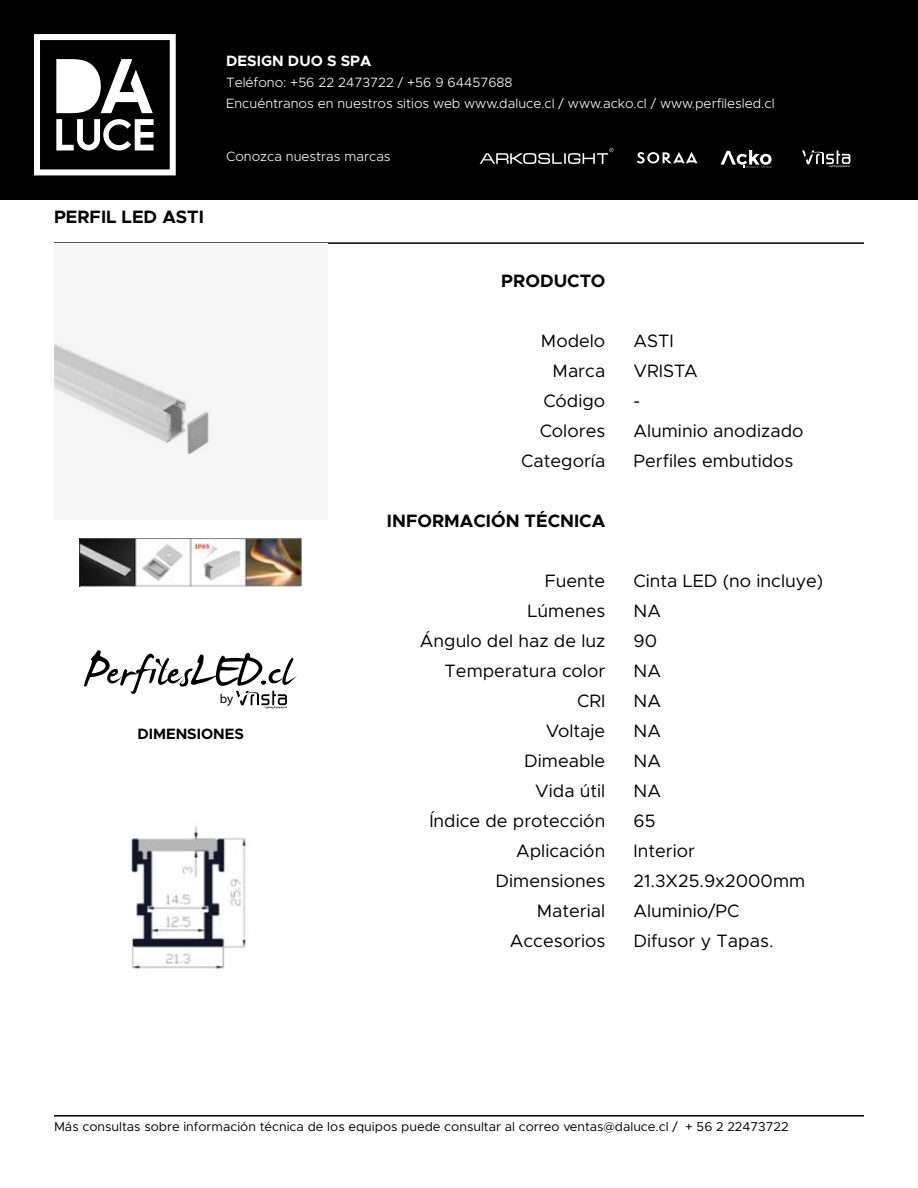
<style>
.page{position:relative;width:918px;height:1188px;background:#fff}
.page>*{position:absolute;margin:0;border:0;box-sizing:border-box;transform-origin:0 0}
.t1{font:18px/30px "Metropolis";color:#000;text-align:right}
.t2{font:700 18px "Metropolis";color:#000}
.t3{font:700 15px "Metropolis";color:#fff}
.t4{font:700 15px "Metropolis";color:#000}
.t5{font:300 13.5px/21px "Metropolis";color:#fff}
.t6{font:13.05px "Myriad Pro";color:#000}
.t7{font:12.9px "Metropolis";color:#000}
</style>
<div class="page">
<div style="left:1px;top:0;width:917px;height:200px;background:#000"></div>
<div style="left:34px;top:34px;width:142px;height:141px;border:6px solid #fff"></div>
<svg style="left:56px;top:59px;width:97px;height:54px"></svg>
<svg style="left:56px;top:119px;width:98px;height:31px"></svg>
<svg style="left:480px;top:148px;width:134px;height:16px"></svg>
<svg style="left:721px;top:150px;width:51px;height:18px"></svg>
<svg style="left:637px;top:152px;width:60px;height:12px"></svg>
<svg style="left:802px;top:150px;width:48px;height:17px"></svg>
<hr style="left:54px;top:1115px;width:810px;height:2px;background:#000">
<hr style="left:54px;top:242px;width:810px;height:2px;background:#000">
<img style="left:54px;top:342px;width:157px;height:114px">
<img style="left:129px;top:825px;width:117px;height:144px">
<svg style="left:84px;top:650px;width:213px;height:59px"></svg>
<img style="left:79px;top:539px;width:223px;height:48px">
<p class="t3" style="left:226px;top:51px;width:147px">DESIGN DUO S SPA</p>
<p class="t5" style="left:226px;top:72px;width:550px">Teléfono: +56 22 2473722 / +56 9 64457688<br>Encuéntranos en nuestros sitios web www.daluce.cl / www.acko.cl / www.perfilesled.cl</p>
<p class="t2" style="left:54px;top:205px;width:151px">PERFIL LED ASTI</p>
<p class="t5" style="left:226px;top:146px;width:166px">Conozca nuestras marcas</p>
<p class="t2" style="left:501px;top:269px;width:106px">PRODUCTO</p>
<p class="t1" style="left:521px;top:325px;width:86px">Modelo<br>Marca<br>Código<br>Colores<br>Categoría</p>
<p class="t2" style="left:387px;top:509px;width:220px">INFORMACIÓN TÉCNICA</p>
<p class="t6" style="left:220px;top:690px;width:15px">by</p>
<p class="t4" style="left:137px;top:724px;width:108px">DIMENSIONES</p>
<p class="t1" style="left:420px;top:565px;width:187px">Fuente<br>Lúmenes<br>Ángulo del haz de luz<br>Temperatura color<br>CRI<br>Voltaje<br>Dimeable<br>Vida útil<br>Índice de protección<br>Aplicación<br>Dimensiones<br>Material<br>Accesorios</p>
<p class="t1" style="left:634px;top:326px;width:172px;text-align:left">ASTI<br>VRISTA<br>-<br>Aluminio anodizado<br>Perfiles embutidos</p>
<p class="t1" style="left:634px;top:566px;width:191px;text-align:left">Cinta LED (no incluye)<br>NA<br>90<br>NA<br>NA<br>NA<br>NA<br>NA<br>65<br>Interior<br>21.3X25.9x2000mm<br>Aluminio/PC<br>Difusor y Tapas.</p>
<p class="t7" style="left:54px;top:1118px;width:736px">Más consultas sobre información técnica de los equipos puede consultar al correo ventas@daluce.cl / + 56 2 22473722</p>
</div>
